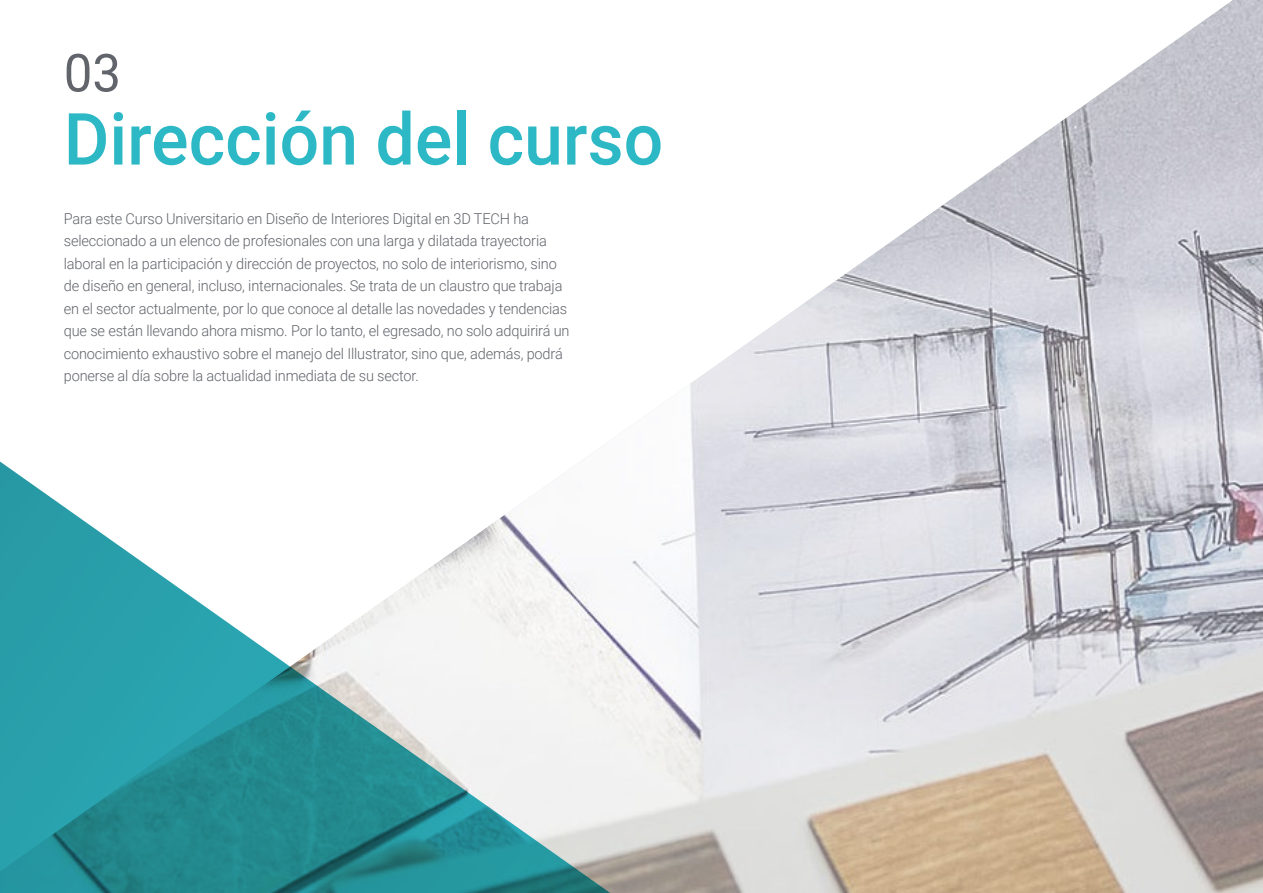
<style>
.page{position:relative;width:1263px;height:893px;background:#fff}
.page>*{position:absolute;margin:0;border:0;box-sizing:border-box;transform-origin:0 0}
.t1{font:500 72px "Roboto";color:#2db8c5}
.t2{font:52.5px "Roboto";color:#61646a}
.t3{font:300 15px/22.5px "Roboto";letter-spacing:-.01em;color:#61646a}
</style>
<div class="page">
<img style="left:611px;top:0;width:652px;height:893px">
<svg style="left:0;top:446px;width:640px;height:447px"></svg>
<h2 class="t2" style="left:64px;top:36px;width:59px">03</h2>
<h1 class="t1" style="left:64px;top:89px;width:601px">Dirección del curso</h1>
<p class="t3" style="left:64px;top:207px;width:507px">Para este Curso Universitario en Diseño de Interiores Digital en 3D TECH ha seleccionado a un elenco de profesionales con una larga y dilatada trayectoria laboral en la participación y dirección de proyectos, no solo de interiorismo, sino de diseño en general, incluso, internacionales. Se trata de un claustro que trabaja en el sector actualmente, por lo que conoce al detalle las novedades y tendencias que se están llevando ahora mismo. Por lo tanto, el egresado, no solo adquirirá un conocimiento exhaustivo sobre el manejo del Illustrator, sino que, además, podrá ponerse al día sobre la actualidad inmediata de su sector.</p>
</div>
